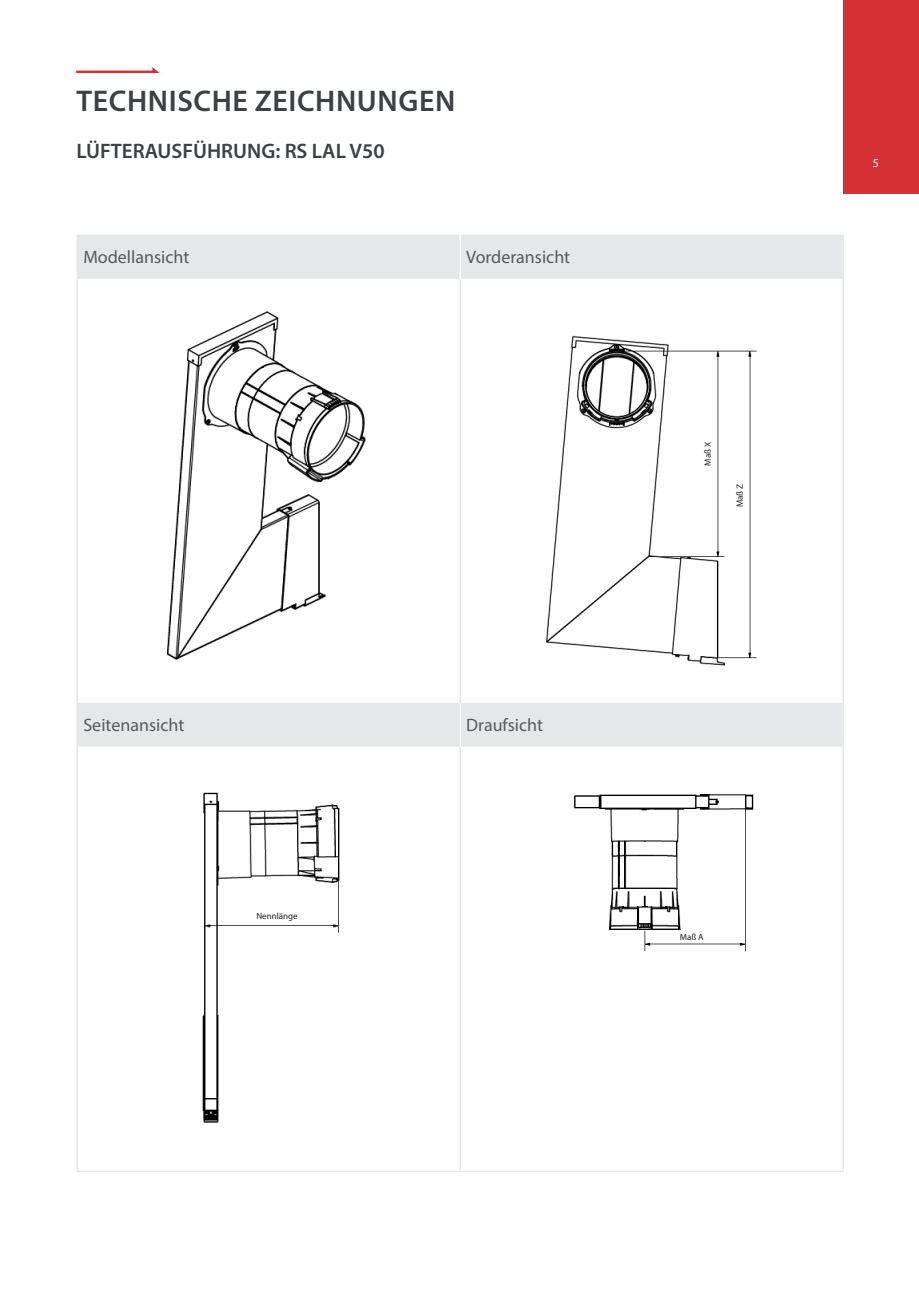
<style>
.page{position:relative;width:919px;height:1289px;background:#fff}
.page>*{position:absolute;margin:0;border:0;box-sizing:border-box;transform-origin:0 0}
.t1{font:600 30px "Myriad Pro";letter-spacing:.02em;color:#3e4143}
.t2{font:600 21px "Myriad Pro";color:#3d4144}
.t3{font:18px "Myriad Pro";color:#595a5b}
.t4{font:12px "Myriad Pro";color:#fff}
.t5{font:9px "Myriad Pro";color:#231f20}
</style>
<div class="page">
<svg style="left:78px;top:236px;width:764px;height:509px"></svg>
<hr style="left:77px;top:235px;width:383px;height:1px;background:#e6e7e9">
<hr style="left:77px;top:236px;width:1px;height:41px;background:#e6e7e9">
<hr style="left:460px;top:235px;width:383px;height:1px;background:#e6e7e9">
<hr style="left:842px;top:236px;width:1px;height:41px;background:#e6e7e9">
<hr style="left:77px;top:277px;width:383px;height:2px;background:#e6e7e9">
<hr style="left:77px;top:279px;width:1px;height:424px;background:#e6e7e9">
<hr style="left:460px;top:277px;width:383px;height:2px;background:#e6e7e9">
<hr style="left:459px;top:279px;width:2px;height:424px;background:#e6e7e9">
<hr style="left:842px;top:279px;width:1px;height:424px;background:#e6e7e9">
<hr style="left:77px;top:703px;width:1px;height:42px;background:#e6e7e9">
<hr style="left:842px;top:703px;width:1px;height:42px;background:#e6e7e9">
<hr style="left:77px;top:745px;width:383px;height:1px;background:#e6e7e9">
<hr style="left:77px;top:746px;width:1px;height:424px;background:#e6e7e9">
<hr style="left:460px;top:745px;width:383px;height:1px;background:#e6e7e9">
<hr style="left:459px;top:746px;width:2px;height:424px;background:#e6e7e9">
<hr style="left:842px;top:746px;width:1px;height:424px;background:#e6e7e9">
<hr style="left:77px;top:1170px;width:383px;height:2px;background:#e6e7e9">
<hr style="left:460px;top:1170px;width:383px;height:2px;background:#e6e7e9">
<hr style="left:78px;top:703px;width:382px;height:1px;background:#e6e7e9">
<hr style="left:460px;top:703px;width:382px;height:1px;background:#e6e7e9">
<hr style="left:459px;top:235px;width:2px;height:44px;background:#fff">
<hr style="left:459px;top:703px;width:2px;height:43px;background:#fff">
<img style="left:525px;top:293px;width:262px;height:386px">
<img style="left:161px;top:307px;width:211px;height:358px">
<img style="left:202px;top:792px;width:138px;height:331px">
<img style="left:573px;top:794px;width:181px;height:158px">
<div style="left:699px;top:366px;width:16px;height:175px;background:#fff"></div>
<div style="left:731px;top:408px;width:16px;height:174px;background:#fff"></div>
<div style="left:221px;top:907px;width:112px;height:16px;background:#fff"></div>
<div style="left:647px;top:931px;width:89px;height:10px;background:#fff"></div>
<svg style="left:76px;top:67px;width:83px;height:6px"></svg>
<div style="left:843px;top:0;width:75px;height:193px;background:#d53134"></div>
<h1 class="t1" style="left:76px;top:82px;width:380px">TECHNISCHE ZEICHNUNGEN</h1>
<p class="t2" style="left:77px;top:138px;width:310px">LÜFTERAUSFÜHRUNG: RS LAL V50</p>
<p class="t3" style="left:83px;top:246px;width:108px">Modellansicht</p>
<p class="t3" style="left:466px;top:246px;width:105px">Vorderansicht</p>
<p class="t3" style="left:83px;top:714px;width:103px">Seitenansicht</p>
<p class="t3" style="left:466px;top:714px;width:78px">Draufsicht</p>
<p class="t5" style="left:256px;top:910px;width:43px">Nennlänge</p>
<p class="t5" style="left:702px;top:465px;width:25px;rotate:-90deg">Maß X</p>
<p class="t5" style="left:734px;top:507px;width:25px;rotate:-90deg">Maß Z</p>
<p class="t5" style="left:679px;top:931px;width:25px">Maß A</p>
<p class="t4" style="left:872px;top:156px;width:8px">5</p>
</div>
